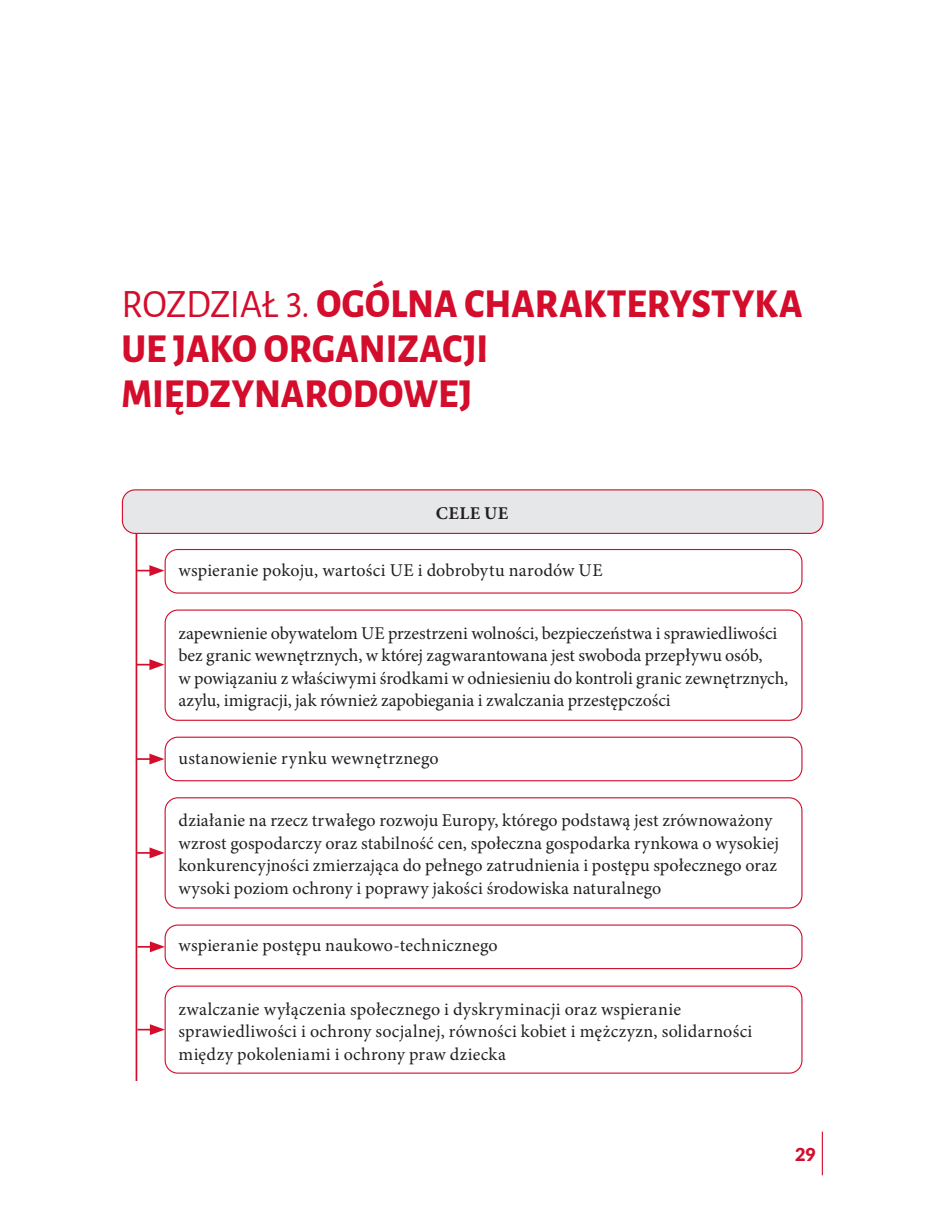
<style>
.page{position:relative;width:925px;height:1212px;background:#fff}
.page>*{position:absolute;margin:0;border:0;box-sizing:border-box;transform-origin:0 0}
.t1{font:800 40.5px/45px "Alegreya Sans";color:#d30d2b;scale:.95 1}
.t2{font:18px/22.5px "Minion Pro";letter-spacing:.005em;color:#231f20}
.t3{font:700 18px "Minion Pro";letter-spacing:.03em;color:#231f20}
.t4{font:900 18px "Lato";color:#d30d2b}
.s1{font-weight:400}
</style>
<div class="page">
<hr style="left:822px;top:1131px;width:1px;height:44px;background:#d30d2b">
<hr style="left:136px;top:525px;width:1px;height:555px;background:#d30d2b">
<div style="left:165px;top:549px;width:637px;height:45px;border:1px solid #d30d2b;border-radius:13px"></div>
<div style="left:165px;top:609px;width:637px;height:112px;border:1px solid #d30d2b;border-radius:13px"></div>
<div style="left:165px;top:737px;width:637px;height:44px;border:1px solid #d30d2b;border-radius:13px"></div>
<svg style="left:137px;top:659px;width:27px;height:11px"></svg>
<svg style="left:137px;top:565px;width:27px;height:11px"></svg>
<svg style="left:137px;top:753px;width:27px;height:11px"></svg>
<div style="left:122px;top:490px;width:701px;height:43px;background:#e6e7e9;border-radius:13px"></div>
<div style="left:122px;top:489px;width:701px;height:45px;border:1px solid #d30d2b;border-radius:13px"></div>
<div style="left:165px;top:797px;width:637px;height:111px;border:1px solid #d30d2b;border-radius:13px"></div>
<div style="left:165px;top:924px;width:637px;height:45px;border:1px solid #d30d2b;border-radius:13px"></div>
<div style="left:165px;top:985px;width:637px;height:89px;border:1px solid #d30d2b;border-radius:13px"></div>
<svg style="left:137px;top:847px;width:28px;height:11px"></svg>
<svg style="left:137px;top:941px;width:28px;height:11px"></svg>
<svg style="left:137px;top:1024px;width:28px;height:11px"></svg>
<h1 class="t1" style="left:121px;top:278px;width:718px"><span class="s1">ROZDZIAŁ 3.</span> OGÓLNA CHARAKTERYSTYKA<br>UE JAKO ORGANIZACJI<br>MIĘDZYNARODOWEJ</h1>
<p class="t3" style="left:436px;top:500px;width:74px">CELE UE</p>
<p class="t2" style="left:178px;top:559px;width:426px">wspieranie pokoju, wartości UE i dobrobytu narodów UE</p>
<p class="t2" style="left:178px;top:622px;width:611px">zapewnienie obywatelom UE przestrzeni wolności, bezpieczeństwa i sprawiedliwości bez granic wewnętrznych, w której zagwarantowana jest swoboda przepływu osób,<br>w powiązaniu z właściwymi środkami w odniesieniu do kontroli granic zewnętrznych, azylu, imigracji, jak również zapobiegania i zwalczania przestępczości</p>
<p class="t2" style="left:178px;top:747px;width:262px">ustanowienie rynku wewnętrznego</p>
<p class="t2" style="left:178px;top:809px;width:602px">działanie na rzecz trwałego rozwoju Europy, którego podstawą jest zrównoważony wzrost gospodarczy oraz stabilność cen, społeczna gospodarka rynkowa o wysokiej konkurencyjności zmierzająca do pełnego zatrudnienia i postępu społecznego oraz wysoki poziom ochrony i poprawy jakości środowiska naturalnego</p>
<p class="t2" style="left:178px;top:934px;width:321px">wspieranie postępu naukowo-technicznego</p>
<p class="t2" style="left:178px;top:998px;width:575px">zwalczanie wyłączenia społecznego i dyskryminacji oraz wspieranie sprawiedliwości i ochrony socjalnej, równości kobiet i mężczyzn, solidarności między pokoleniami i ochrony praw dziecka</p>
<p class="t4" style="left:795px;top:1140px;width:22px">29</p>
</div>
